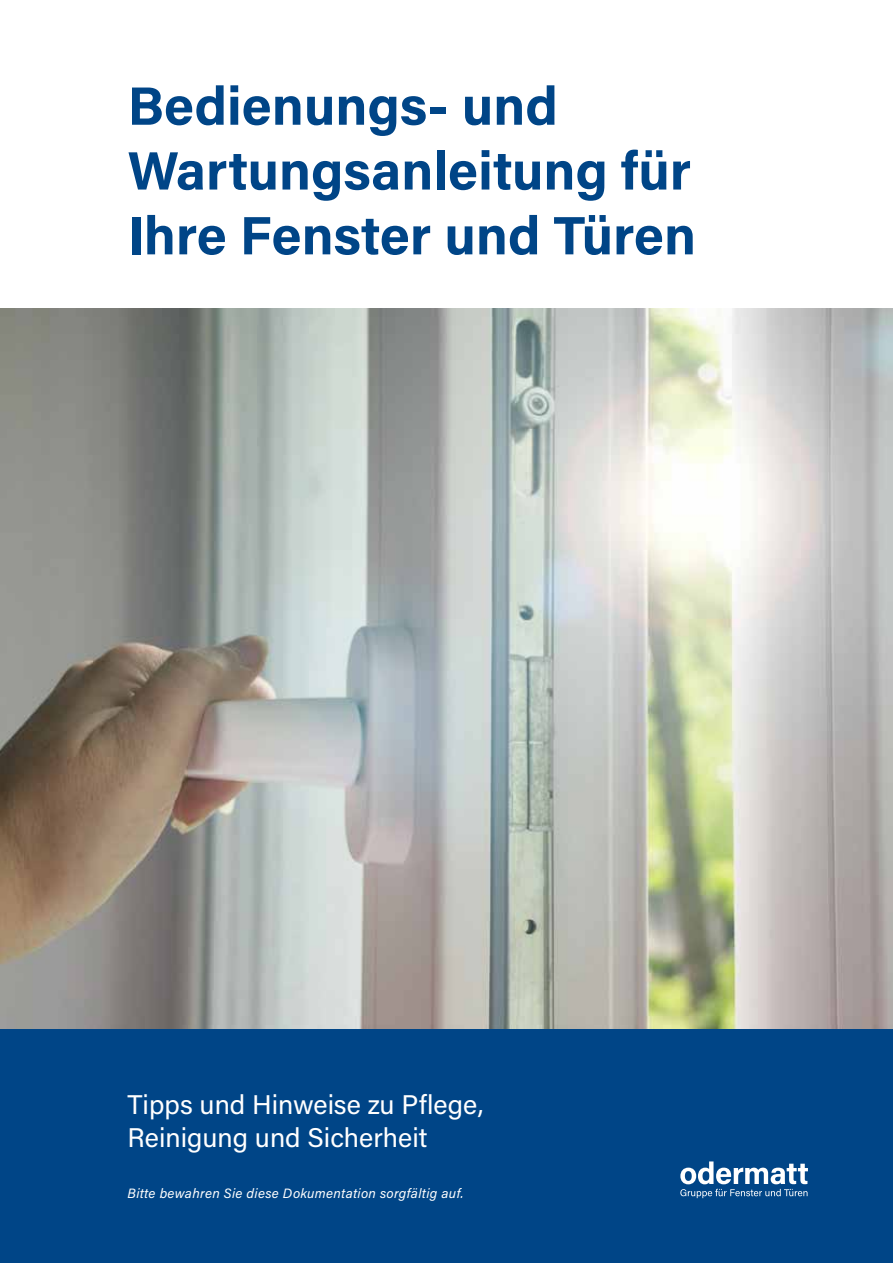
<style>
.page{position:relative;width:893px;height:1263px;background:#fff}
.page>*{position:absolute;margin:0;border:0;box-sizing:border-box;transform-origin:0 0}
.t1{font:700 54px/64.8px "Acumin Pro";color:#004587}
.t2{font:27px/33px "Acumin Pro";color:#fff}
.t3{font:italic 13.5px "Acumin Pro";letter-spacing:.025em;color:#fff}
</style>
<div class="page">
<img style="left:0;top:308px;width:893px;height:721px">
<div style="left:0;top:1029px;width:893px;height:234px;background:#004587"></div>
<svg style="left:680px;top:1161px;width:128px;height:37px"></svg>
<p class="t1" style="left:128px;top:71px;width:570px">Bedienungs- und<br>Wartungsanleitung für<br>Ihre Fenster und Türen</p>
<p class="t2" style="left:128px;top:1086px;width:357px">Tipps und Hinweise zu Pflege,<br>Reinigung und Sicherheit</p>
<p class="t3" style="left:128px;top:1183px;width:337px">Bitte bewahren Sie diese Dokumentation sorgfältig auf.</p>
</div>
